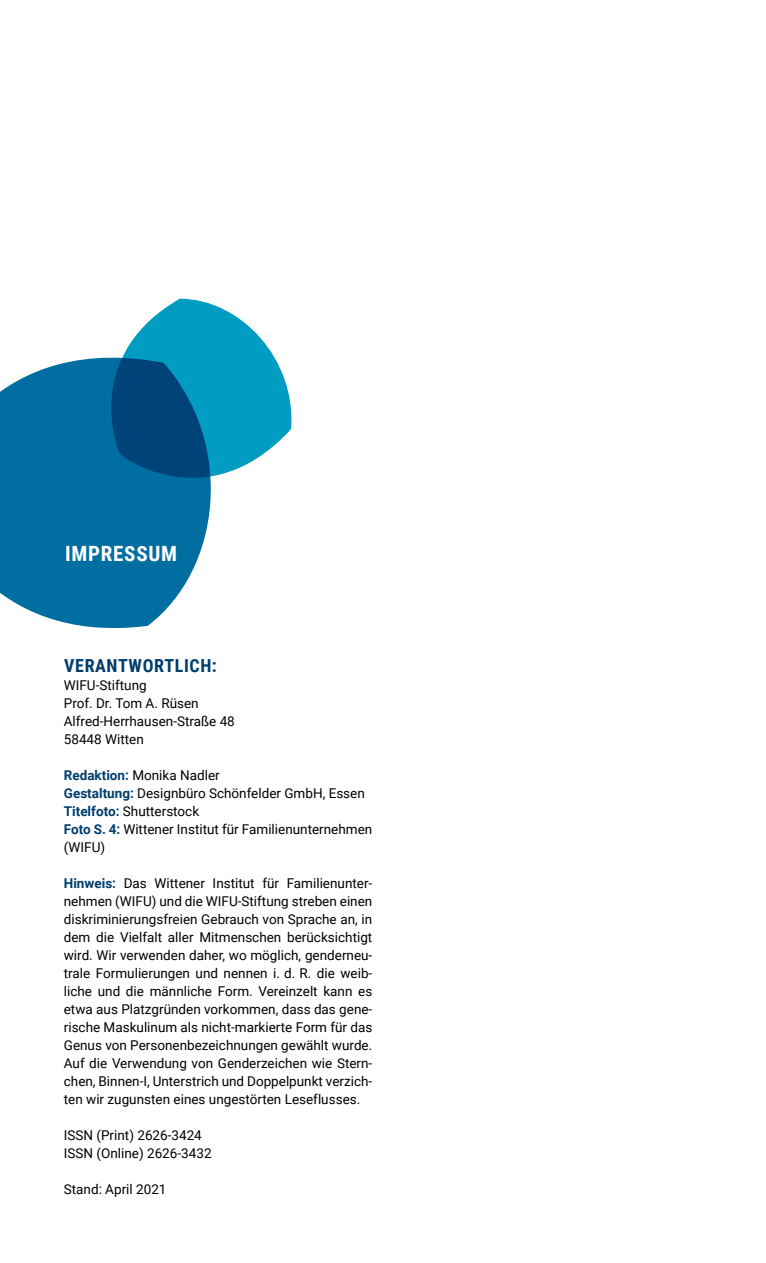
<style>
.page{position:relative;width:766px;height:1263px;background:#fff}
.page>*{position:absolute;margin:0;border:0;box-sizing:border-box;transform-origin:0 0}
.t1{font:700 21px "Roboto Condensed";letter-spacing:.035em;color:#fff}
.t2{font:700 18px "Roboto Condensed";letter-spacing:.035em;color:#003e6e}
.t3{font:13.5px/18px "Roboto";color:#000}
.s1{font-weight:700;color:#003e6e}
</style>
<div class="page">
<svg style="left:0;top:358px;width:210px;height:271px;background:#2382ad"></svg>
<svg style="left:89px;top:299px;width:203px;height:214px"></svg>
<h1 class="t1" style="left:65px;top:538px;width:113px">IMPRESSUM</h1>
<h2 class="t2" style="left:64px;top:653px;width:154px">VERANTWORTLICH:</h2>
<p class="t3" style="left:64px;top:676px;width:172px">WIFU-Stiftung<br>Prof. Dr. Tom A. Rüsen<br>Alfred-Herrhausen-Straße 48<br>58448 Witten</p>
<p class="t3" style="left:64px;top:766px;width:310px"><span class="s1">Redaktion:</span> Monika Nadler<br><span class="s1">Gestaltung:</span> Designbüro Schönfelder GmbH, Essen<br><span class="s1">Titelfoto:</span> Shutterstock<br><span class="s1">Foto S. 4:</span> Wittener Institut für Familienunternehmen (WIFU)</p>
<p class="t3" style="left:64px;top:874px;width:310px;text-align:justify"><span class="s1">Hinweis:</span> Das Wittener Institut für Familienunter&shy;nehmen (WIFU) und die WIFU-Stiftung streben einen diskriminierungsfreien Gebrauch von Sprache an, in dem die Vielfalt aller Mitmenschen berücksichtigt wird. Wir verwenden daher, wo möglich, genderneu&shy;trale Formulierungen und nennen i. d. R. die weib&shy;liche und die männliche Form. Vereinzelt kann es etwa aus Platzgründen vorkommen, dass das gene&shy;rische Maskulinum als nicht-markierte Form für das Genus von Personenbezeichnungen gewählt wurde.<br>Auf die Verwendung von Genderzeichen wie Stern&shy;chen, Binnen-I, Unterstrich und Doppelpunkt verzich&shy;ten wir zugunsten eines ungestörten Leseflusses.</p>
<p class="t3" style="left:64px;top:1126px;width:149px">ISSN (Print) 2626-3424<br>ISSN (Online) 2626-3432</p>
<p class="t3" style="left:64px;top:1180px;width:104px">Stand: April 2021</p>
</div>
